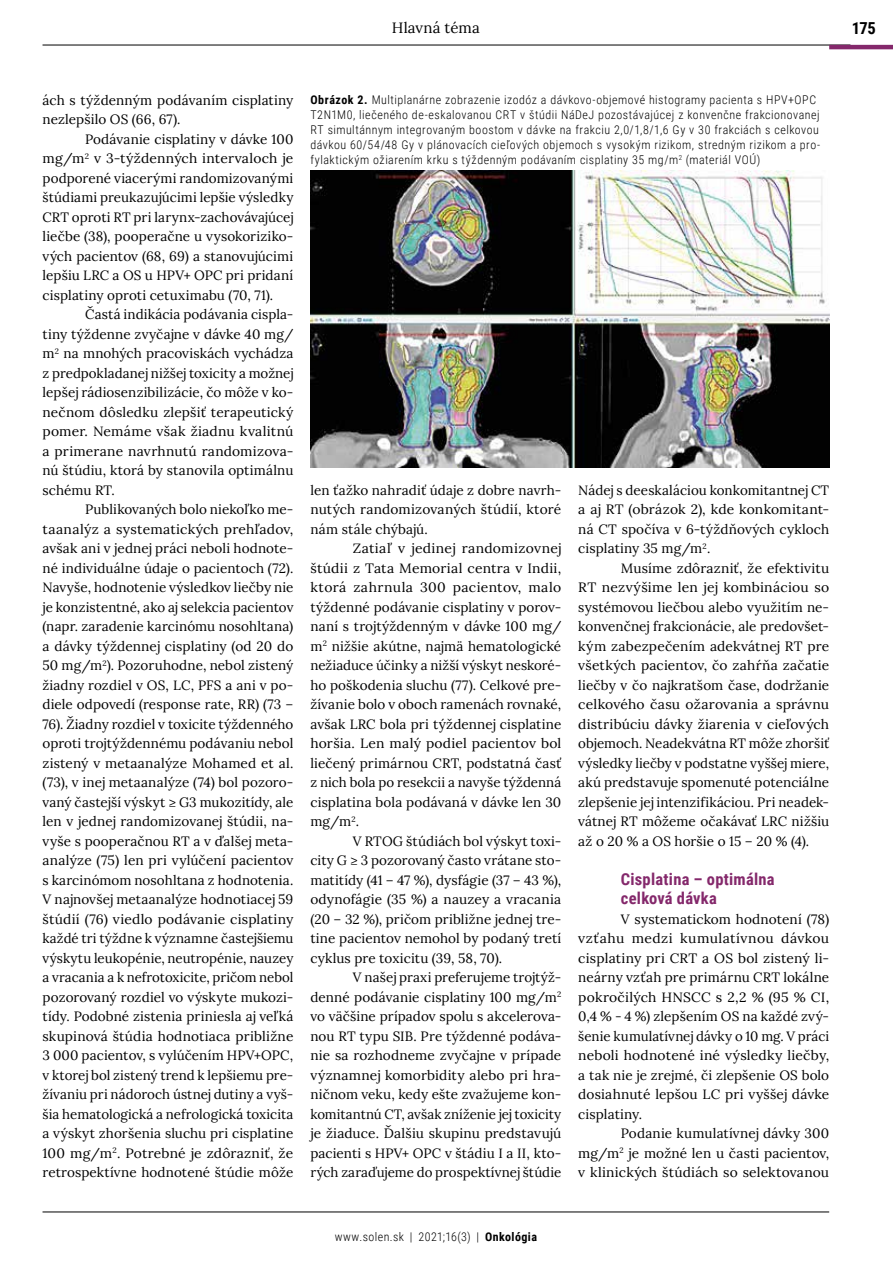
<style>
.page{position:relative;width:893px;height:1263px;background:#fff}
.page>*{position:absolute;margin:0;border:0;box-sizing:border-box;transform-origin:0 0}
.t1{font:700 16.5px/19.5px "Roboto Condensed";letter-spacing:.015em;color:#84286b}
.t2{font:700 16.5px "Roboto Condensed";color:#000}
.t3{font:15px "Lora";letter-spacing:.01em;color:#000}
.t4{font:13.5px/19.5px "Lora";letter-spacing:.01em;color:#000;text-align:justify}
.t5{font:300 12px/15px "Roboto Condensed";letter-spacing:.04em;color:#000}
.s1{font-weight:700}
</style>
<div class="page">
<hr style="left:43px;top:45px;width:807px;height:1px;background:#000">
<hr style="left:829px;top:45px;width:64px;height:4px;background:#84286b">
<hr style="left:43px;top:1212px;width:786px;height:1px;background:#000">
<img style="left:310px;top:170px;width:519px;height:298px">
<p class="t3" style="left:392px;top:17px;width:90px">Hlavná téma</p>
<p class="t2" style="left:852px;top:16px;width:26px">175</p>
<p class="t4" style="left:43px;top:89px;width:252px">ách s týždenným podávaním cisplatiny nezlepšilo OS (66, 67).</p>
<p class="t4" style="left:43px;top:128px;width:252px;text-indent:43px">Podávanie cisplatiny v dávke 100 mg/m<sup>2</sup> v 3-týždenných intervaloch je podporené viacerými randomizovanými štúdiami preukazujúcimi lepšie výsledky CRT oproti RT pri larynx-zachovávajúcej liečbe (38), pooperačne u vysokoriziko&shy;vých pacientov (68, 69) a stanovujúcimi lepšiu LRC a OS u HPV+ OPC pri pridaní cisplatiny oproti cetuximabu (70, 71).</p>
<p class="t4" style="left:43px;top:304px;width:252px;text-indent:43px">Častá indikácia podávania cispla&shy;tiny týždenne zvyčajne v dávke 40 mg/ m<sup>2</sup> na mnohých pracoviskách vychádza z predpokladanej nižšej toxicity a možnej lepšej rádiosenzibilizácie, čo môže v ko&shy;nečnom dôsledku zlepšiť terapeutický pomer. Nemáme však žiadnu kvalitnú a primerane navrhnutú randomizova&shy;nú štúdiu, ktorá by stanovila optimálnu schému RT.</p>
<p class="t4" style="left:43px;top:499px;width:252px;text-indent:43px">Publikovaných bolo niekoľko me&shy;taanalýz a systematických prehľadov, avšak ani v jednej práci neboli hodnote&shy;né individuálne údaje o pacientoch (72).<br>Navyše, hodnotenie výsledkov liečby nie je konzistentné, ako aj selekcia pacientov (napr. zaradenie karcinómu nosohltana) a dávky týždennej cisplatiny (od 20 do 50 mg/m<sup>2</sup>). Pozoruhodne, nebol zistený žiadny rozdiel v OS, LC, PFS a ani v po&shy;diele odpovedí (response rate, RR) (73 – 76). Žiadny rozdiel v toxicite týždenného oproti trojtýždennému podávaniu nebol zistený v metaanalýze Mohamed et al. (73), v inej metaanalýze (74) bol pozoro&shy;vaný častejší výskyt ≥ G3 mukozitídy, ale len v jednej randomizovanej štúdii, na&shy;vyše s pooperačnou RT a v ďalšej meta&shy;analýze (75) len pri vylúčení pacientov s karcinómom nosohltana z hodnotenia.<br>V najnovšej metaanalýze hodnotiacej 59 štúdií (76) viedlo podávanie cisplatiny každé tri týždne k významne častejšiemu výskytu leukopénie, neutropénie, nauzey a vracania a k nefrotoxicite, pričom nebol pozorovaný rozdiel vo výskyte mukozi&shy;tídy. Podobné zistenia priniesla aj veľká skupinová štúdia hodnotiaca približne 3 000 pacientov, s vylúčením HPV+OPC, v ktorej bol zistený trend k lepšiemu pre&shy;žívaniu pri nádoroch ústnej dutiny a vyš&shy;šia hematologická a nefrologická toxicita a výskyt zhoršenia sluchu pri cisplatine 100 mg/m<sup>2</sup>. Potrebné je zdôrazniť, že retrospektívne hodnotené štúdie môže</p>
<p class="t5" style="left:310px;top:92px;width:511px"><span class="s1">Obrázok 2.</span> Multiplanárne zobrazenie izodóz a dávkovo-objemové histogramy pacienta s HPV+OPC T2N1M0, liečeného de-eskalovanou CRT v štúdii NáDeJ pozostávajúcej z konvenčne frakcionovanej RT simultánnym integrovaným boostom v dávke na frakciu 2,0/1,8/1,6 Gy v 30 frakciách s celkovou dávkou 60/54/48 Gy v plánovacích cieľových objemoch s vysokým rizikom, stredným rizikom a pro&shy;fylaktickým ožiarením krku s týždenným podávaním cisplatiny 35 mg/m<sup>2</sup> (materiál VOÚ)</p>
<p class="t4" style="left:310px;top:479px;width:252px">len ťažko nahradiť údaje z dobre navrh&shy;nutých randomizovaných štúdií, ktoré nám stále chýbajú.</p>
<p class="t4" style="left:310px;top:538px;width:252px;text-indent:43px">Zatiaľ v jedinej randomizovnej štúdii z Tata Memorial centra v Indii, ktorá zahrnula 300 pacientov, malo týždenné podávanie cisplatiny v porov&shy;naní s trojtýždenným v dávke 100 mg/ m<sup>2</sup> nižšie akútne, najmä hematologické nežiaduce účinky a nižší výskyt neskoré&shy;ho poškodenia sluchu (77). Celkové pre&shy;žívanie bolo v oboch ramenách rovnaké, avšak LRC bola pri týždennej cisplatine horšia. Len malý podiel pacientov bol liečený primárnou CRT, podstatná časť z nich bola po resekcii a navyše týždenná cisplatina bola podávaná v dávke len 30 mg/m<sup>2</sup>.</p>
<p class="t4" style="left:310px;top:830px;width:252px;text-indent:43px">V RTOG štúdiách bol výskyt toxi&shy;city G ≥ 3 pozorovaný často vrátane sto&shy;matitídy (41 – 47 %), dysfágie (37 – 43 %), odynofágie (35 %) a nauzey a vracania (20 – 32 %), pričom približne jednej tre&shy;tine pacientov nemohol by podaný tretí cyklus pre toxicitu (39, 58, 70).</p>
<p class="t4" style="left:310px;top:967px;width:252px;text-indent:43px">V našej praxi preferujeme trojtýž&shy;denné podávanie cisplatiny 100 mg/m<sup>2 </sup>vo väčšine prípadov spolu s akcelerova&shy;nou RT typu SIB. Pre týždenné podáva&shy;nie sa rozhodneme zvyčajne v prípade významnej komorbidity alebo pri hra&shy;ničnom veku, kedy ešte zvažujeme kon&shy;komitantnú CT, avšak zníženie jej toxicity je žiaduce. Ďalšiu skupinu predstavujú pacienti s HPV+ OPC v štádiu I a II, kto&shy;rých zaraďujeme do prospektívnej štúdie</p>
<p class="t4" style="left:578px;top:479px;width:252px">Nádej s deeskaláciou konkomitantnej CT a aj RT (obrázok 2), kde konkomitant&shy;ná CT spočíva v 6-týždňových cykloch cisplatiny 35 mg/m<sup>2</sup>.</p>
<p class="t4" style="left:578px;top:557px;width:252px;text-indent:43px">Musíme zdôrazniť, že efektivitu RT nezvýšime len jej kombináciou so systémovou liečbou alebo využitím ne&shy;konvenčnej frakcionácie, ale predovšet&shy;kým zabezpečením adekvátnej RT pre všetkých pacientov, čo zahŕňa začatie liečby v čo najkratšom čase, dodržanie celkového času ožarovania a správnu distribúciu dávky žiarenia v cieľových objemoch. Neadekvátna RT môže zhoršiť výsledky liečby v podstatne vyššej miere, akú predstavuje spomenuté potenciálne zlepšenie jej intenzifikáciou. Pri neadek&shy;vátnej RT môžeme očakávať LRC nižšiu až o 20 % a OS horšie o 15 – 20 % (4).</p>
<p class="t1" style="left:621px;top:868px;width:155px">Cisplatina – optimálna celková dávka</p>
<p class="t4" style="left:578px;top:908px;width:252px;text-indent:43px">V systematickom hodnotení (78) vzťahu medzi kumulatívnou dávkou cisplatiny pri CRT a OS bol zistený li&shy;neárny vzťah pre primárnu CRT lokálne pokročilých HNSCC s 2,2 % (95 % CI, 0,4 % - 4 %) zlepšením OS na každé zvý&shy;šenie kumulatívnej dávky o 10 mg. V práci neboli hodnotené iné výsledky liečby, a tak nie je zrejmé, či zlepšenie OS bolo dosiahnuté lepšou LC pri vyššej dávke cisplatiny.</p>
<p class="t4" style="left:578px;top:1123px;width:252px;text-indent:43px">Podanie kumulatívnej dávky 300 mg/m<sup>2</sup> je možné len u časti pacientov, v klinických štúdiách so selektovanou</p>
<p class="t5" style="left:335px;top:1228px;width:204px">www.solen.sk | 2021;16(3) | <span class="s1">Onkológia</span></p>
</div>
